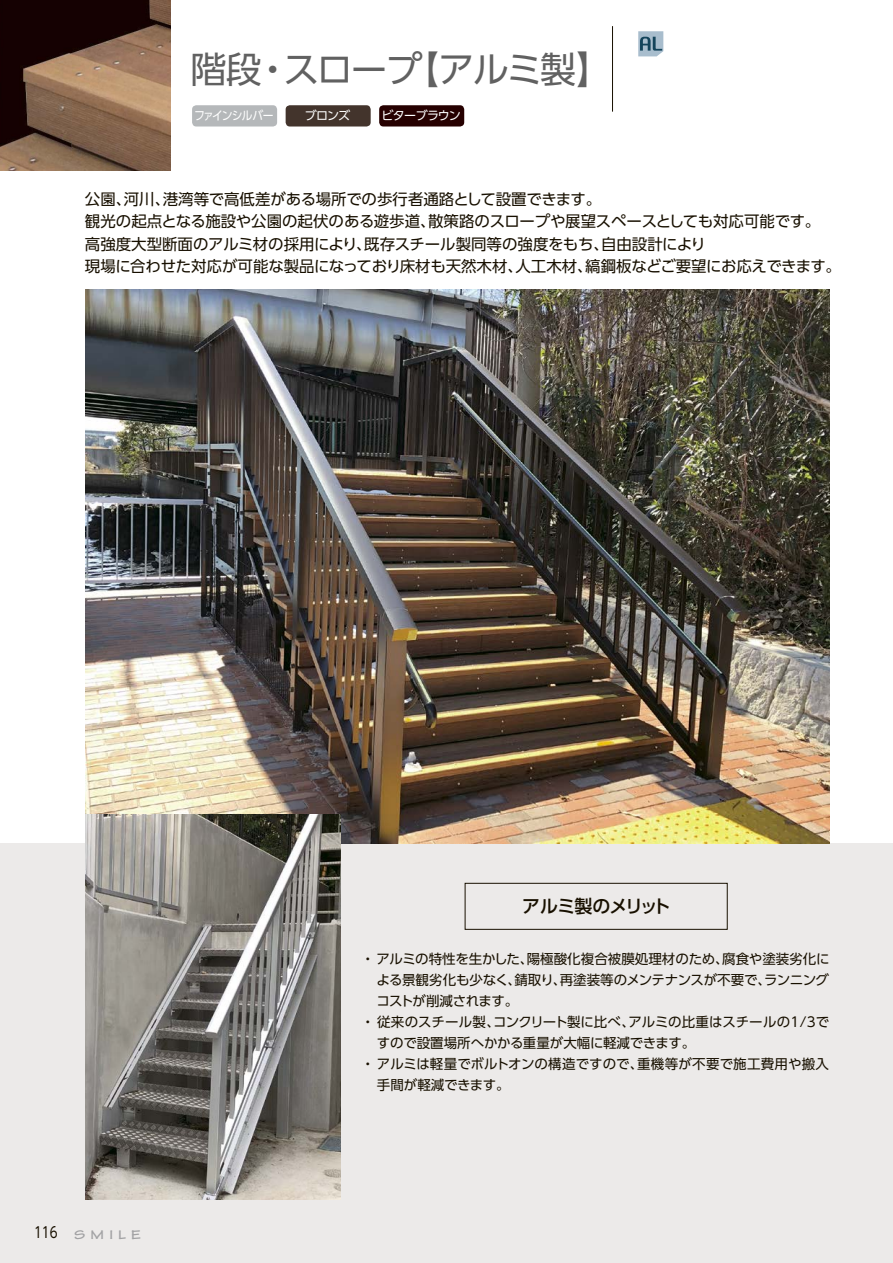
<style>
.page{position:relative;width:893px;height:1263px;background:#fff}
.page>*{position:absolute;margin:0;border:0;box-sizing:border-box;transform-origin:0 0}
.t1{font:36px "UD Shin Go Pro";letter-spacing:-.045em;color:#616161}
.t2{font:500 18px "UD Shin Go Pro";letter-spacing:-.05em;color:#181000}
.t3{font:15.45px/22.5px "UD Shin Go Pro";letter-spacing:-.01em;color:#181000}
.t4{font:13.5px/21px "UD Shin Go Pro";color:#181000}
.t5{font:700 expanded 13.5px "Tekton Pro";letter-spacing:.38em;color:#a2a2a4}
.t6{font:12px "UD Shin Go Pro";letter-spacing:-.065em;color:#fff}
.t7{font:12px "UD Shin Go Pro";letter-spacing:-.085em;color:#fff;scale:.9 1}
.s1{font-family:"UD Shin Go Pro";font-weight:400;font-stretch:normal;font-size:15px;color:#181000}
</style>
<div class="page">
<div style="left:0;top:843px;width:893px;height:420px;background:#eceae9"></div>
<div style="left:192px;top:105px;width:85px;height:21px;background:#b5b8ba;border-radius:4px"></div>
<div style="left:286px;top:105px;width:85px;height:21px;background:#43342c;border-radius:4px"></div>
<div style="left:379px;top:105px;width:85px;height:21px;background:#260000;border-radius:4px"></div>
<img style="left:0;top:0;width:171px;height:170px">
<svg style="left:638px;top:31px;width:25px;height:25px"></svg>
<hr style="left:612px;top:26px;width:1px;height:86px;background:#181000">
<img style="left:85px;top:290px;width:744px;height:553px">
<img style="left:85px;top:815px;width:256px;height:384px">
<div style="left:465px;top:883px;width:262px;height:46px;border:1px solid #181000"></div>
<h1 class="t1" style="left:190px;top:40px;width:423px">階段・スロープ【アルミ製】</h1>
<p class="t7" style="left:194px;top:106px;width:90px">ファインシルバー</p>
<p class="t6" style="left:305px;top:106px;width:47px">ブロンズ</p>
<p class="t6" style="left:381px;top:106px;width:81px">ビターブラウン</p>
<p class="t3" style="left:85px;top:187px;width:758px">公園、河川、港湾等で高低差がある場所での歩行者通路として設置できます。<br>観光の起点となる施設や公園の起伏のある遊歩道、散策路のスロープや展望スペースとしても対応可能です。<br>高強度大型断面のアルミ材の採用により、既存スチール製同等の強度をもち、自由設計により<br>現場に合わせた対応が可能な製品になっており床材も天然木材、人工木材、縞鋼板などご要望にお応えできます。</p>
<h2 class="t2" style="left:522px;top:892px;width:150px">アルミ製のメリット</h2>
<p class="t5" style="left:34px;top:1226px;width:109px"><span class="s1">116</span> SMILE</p>
<p class="t4" style="left:361px;top:948px;width:470px">・アルミの特性を生かした、陽極酸化複合被膜処理材のため、腐食や塗装劣化に　よる景観劣化も少なく、錆取り、再塗装等のメンテナンスが不要で、ランニング　コストが削減されます。<br>・従来のスチール製、コンクリート製に比べ、アルミの比重はスチールの1/3で　すので設置場所へかかる重量が大幅に軽減できます。<br>・アルミは軽量でボルトオンの構造ですので、重機等が不要で施工費用や搬入　手間が軽減できます。</p>
</div>
